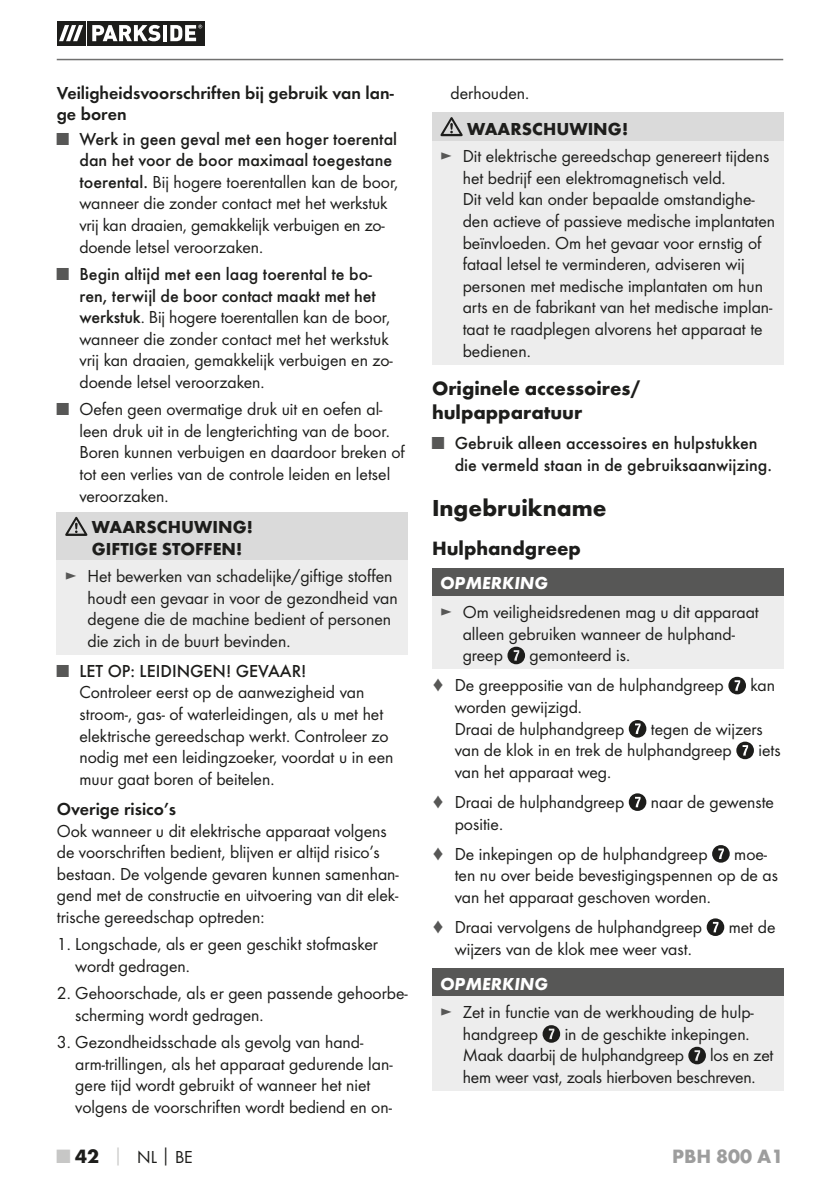
<style>
.page{position:relative;width:840px;height:1191px;background:#fff}
.page>*{position:absolute;margin:0;border:0;box-sizing:border-box;transform-origin:0 0}
.t1{font:700 24px "Futura";color:#1d1d1b}
.t2{font:700 20px/24px "Futura";color:#1d1d1b}
.t3{font:700 20px "Futura";color:#9d9d9d}
.t4{font:18px/21.6px "Futura Boo";color:#1d1d1b}
.t5{font:500 18px/21.6px "Futura";color:#1d1d1b;text-align:right}
.t6{font:18px/21.6px "Futura Dem";color:#1d1d1b}
.t7{font:700 18px/21.6px "Futura";color:#1d1d1b}
.t8{font:italic 700 18px "Futura";color:#fff}
.s1{font-family:"Futura Boo";font-weight:400;color:#575756}
.s2{font-family:"Futura";font-weight:500}
.s3{color:#575756}
.s4{font-family:"Futura";font-weight:700;font-size:20px;color:#c7c7c6}
.s5{font-family:"Futura";font-weight:700;font-size:20px}
.s6{font-family:"Futura";font-weight:700;color:#c7c7c6}
.s7{font-family:"Futura";font-weight:700}
</style>
<div class="page">
<hr style="left:57px;top:59px;width:725px;height:1px;background:#70706f">
<div style="left:57px;top:21px;width:28px;height:24px;background:#1d1d1b"></div>
<div style="left:87px;top:21px;width:117px;height:24px;background:#1d1d1b"></div>
<svg style="left:59px;top:25px;width:24px;height:16px"></svg>
<svg style="left:92px;top:25px;width:68px;height:16px"></svg>
<hr style="left:163px;top:25px;width:4px;height:16px;background:#fff">
<svg style="left:170px;top:25px;width:32px;height:16px"></svg>
<div style="left:57px;top:512px;width:351px;height:48px;background:#dadada"></div>
<div style="left:57px;top:560px;width:351px;height:94px;background:#ededed"></div>
<svg style="left:65px;top:517px;width:22px;height:19px"></svg>
<div style="left:432px;top:112px;width:350px;height:29px;background:#dadada"></div>
<div style="left:432px;top:141px;width:350px;height:223px;background:#ededed"></div>
<svg style="left:440px;top:117px;width:22px;height:19px"></svg>
<div style="left:432px;top:568px;width:350px;height:28px;background:#575756"></div>
<div style="left:432px;top:596px;width:350px;height:73px;background:#ededed"></div>
<svg style="left:507px;top:646px;width:17px;height:18px"></svg>
<svg style="left:728px;top:677px;width:17px;height:17px"></svg>
<svg style="left:628px;top:720px;width:18px;height:17px"></svg>
<svg style="left:736px;top:741px;width:17px;height:18px"></svg>
<svg style="left:628px;top:793px;width:18px;height:18px"></svg>
<svg style="left:712px;top:845px;width:17px;height:17px"></svg>
<svg style="left:706px;top:918px;width:17px;height:18px"></svg>
<div style="left:432px;top:968px;width:350px;height:28px;background:#575756"></div>
<div style="left:432px;top:996px;width:350px;height:95px;background:#ededed"></div>
<svg style="left:542px;top:1025px;width:18px;height:17px"></svg>
<svg style="left:688px;top:1046px;width:17px;height:18px"></svg>
<p class="t6" style="left:57px;top:83px;width:338px">Veiligheidsvoorschriften bij gebruik van lan&shy;ge boren</p>
<p class="t5" style="left:57px;top:129px;width:342px"><span class="s1">■</span> Werk in geen geval met een hoger toerental dan het voor de boor maximaal toegestane</p>
<p class="t4" style="left:79px;top:172px;width:320px"><span class="s2">toerental.</span> Bij hogere toerentallen kan de boor, wanneer die zonder contact met het werkstuk vrij kan draaien, gemakkelijk verbuigen en zo&shy;doende letsel veroorzaken.</p>
<p class="t5" style="left:57px;top:264px;width:320px"><span class="s1">■</span> Begin altijd met een laag toerental te bo&shy;ren, terwijl de boor contact maakt met het</p>
<p class="t4" style="left:79px;top:307px;width:314px"><span class="s2">werkstuk</span>. Bij hogere toerentallen kan de boor, wanneer die zonder contact met het werkstuk vrij kan draaien, gemakkelijk verbuigen en zo&shy;doende letsel veroorzaken.</p>
<p class="t4" style="left:79px;top:399px;width:327px;text-indent:-23px"><span class="s3">■</span> Oefen geen overmatige druk uit en oefen al&shy;leen druk uit in de lengterichting van de boor.<br>Boren kunnen verbuigen en daardoor breken of tot een verlies van de controle leiden en letsel veroorzaken.</p>
<p class="t7" style="left:92px;top:517px;width:162px">WAARSCHUWING!<br>GIFTIGE STOFFEN!</p>
<p class="t4" style="left:87px;top:566px;width:311px;text-indent:-23px"><span class="s3">►</span> Het bewerken van schadelijke/giftige stoffen houdt een gevaar in voor de gezondheid van degene die de machine bedient of personen die zich in de buurt bevinden.</p>
<p class="t5" style="left:57px;top:661px;width:251px"><span class="s1">■</span> LET OP: LEIDINGEN! GEVAAR!</p>
<p class="t4" style="left:79px;top:682px;width:315px">Controleer eerst op de aanwezigheid van stroom-, gas- of waterleidingen, als u met het elektrische gereedschap werkt. Controleer zo nodig met een leidingzoeker, voordat u in een muur gaat boren of beitelen.</p>
<p class="t6" style="left:57px;top:799px;width:121px">Overige risico’s</p>
<p class="t4" style="left:57px;top:820px;width:343px">Ook wanneer u dit elektrische apparaat volgens de voorschriften bedient, blijven er altijd risico’s bestaan. De volgende gevaren kunnen samenhan&shy;gend met de constructie en uitvoering van dit elek&shy;trische gereedschap optreden:</p>
<p class="t4" style="left:75px;top:934px;width:304px;text-indent:-19px">1. Longschade, als er geen geschikt stofmasker wordt gedragen.</p>
<p class="t4" style="left:75px;top:983px;width:334px;text-indent:-19px">2. Gehoorschade, als er geen passende gehoorbe&shy;scherming wordt gedragen.</p>
<p class="t4" style="left:75px;top:1032px;width:318px;text-indent:-19px">3. Gezondheidsschade als gevolg van hand&shy;arm-trillingen, als het apparaat gedurende lan&shy;gere tijd wordt gebruikt of wanneer het niet volgens de voorschriften wordt bediend en on-</p>
<p class="t4" style="left:450px;top:83px;width:80px">derhouden.</p>
<p class="t7" style="left:467px;top:119px;width:162px">WAARSCHUWING!</p>
<p class="t4" style="left:462px;top:146px;width:314px;text-indent:-23px"><span class="s3">►</span> Dit elektrische gereedschap genereert tijdens het bedrijf een elektromagnetisch veld.<br>Dit veld kan onder bepaalde omstandighe&shy;den actieve of passieve medische implantaten beïnvloeden. Om het gevaar voor ernstig of fataal letsel te verminderen, adviseren wij personen met medische implantaten om hun arts en de fabrikant van het medische implan&shy;taat te raadplegen alvorens het apparaat te bedienen.</p>
<p class="t2" style="left:432px;top:377px;width:210px">Originele accessoires/ hulpapparatuur</p>
<p class="t5" style="left:454px;top:433px;width:318px;text-align:left;text-indent:-23px"><span class="s1">■</span> Gebruik alleen accessoires en hulpstukken die vermeld staan in de gebruiksaanwijzing.</p>
<h1 class="t1" style="left:432px;top:498px;width:176px">Ingebruikname</h1>
<p class="t2" style="left:432px;top:537px;width:150px">Hulphandgreep</p>
<p class="t8" style="left:440px;top:577px;width:109px">OPMERKING</p>
<p class="t4" style="left:462px;top:602px;width:297px;text-indent:-23px"><span class="s3">►</span> Om veiligheidsredenen mag u dit apparaat alleen gebruiken wanneer de hulphand&shy;greep</p>
<p class="t4" style="left:432px;top:641px;width:293px;line-height:30px;text-align:center">gemonteerd is.<br><span class="s3">♦</span> De greeppositie van de hulphandgreep</p>
<p class="t4" style="left:750px;top:675px;width:26px">kan</p>
<p class="t4" style="left:454px;top:697px;width:171px">worden gewijzigd.<br>Draai de hulphandgreep</p>
<p class="t4" style="left:454px;top:718px;width:309px;text-indent:196px">tegen de wijzers van de klok in en trek de hulphandgreep</p>
<p class="t4" style="left:758px;top:740px;width:24px">iets</p>
<p class="t4" style="left:432px;top:757px;width:194px;line-height:30px;text-align:center">van het apparaat weg.<br><span class="s3">♦</span> Draai de hulphandgreep</p>
<p class="t4" style="left:650px;top:792px;width:125px">naar de gewenste</p>
<p class="t4" style="left:432px;top:809px;width:277px;line-height:30px;text-indent:23px">positie.<br><span class="s3">♦</span> De inkepingen op de hulphandgreep</p>
<p class="t4" style="left:454px;top:843px;width:325px;text-indent:279px">moe&shy;ten nu over beide bevestigingspennen op de as van het apparaat geschoven worden.</p>
<p class="t4" style="left:432px;top:917px;width:271px"><span class="s3">♦</span> Draai vervolgens de hulphandgreep</p>
<p class="t4" style="left:728px;top:917px;width:48px">met de</p>
<p class="t4" style="left:454px;top:938px;width:238px">wijzers van de klok mee weer vast.</p>
<p class="t8" style="left:440px;top:977px;width:109px">OPMERKING</p>
<p class="t4" style="left:462px;top:1002px;width:292px;text-indent:-23px"><span class="s3">►</span> Zet in functie van de werkhouding de hulp&shy;handgreep</p>
<p class="t4" style="left:462px;top:1023px;width:288px;text-indent:102px">in de geschikte inkepingen.<br>Maak daarbij de hulphandgreep</p>
<p class="t4" style="left:462px;top:1045px;width:312px;text-indent:247px">los en zet hem weer vast, zoals hierboven beschreven.</p>
<p class="t4" style="left:57px;top:1146px;width:137px"><span class="s4">■</span> <span class="s5">42</span> <span class="s6">│</span> NL<span class="s7">│</span>BE</p>
<p class="t3" style="left:671px;top:1147px;width:113px">PBH 800 A1</p>
</div>
